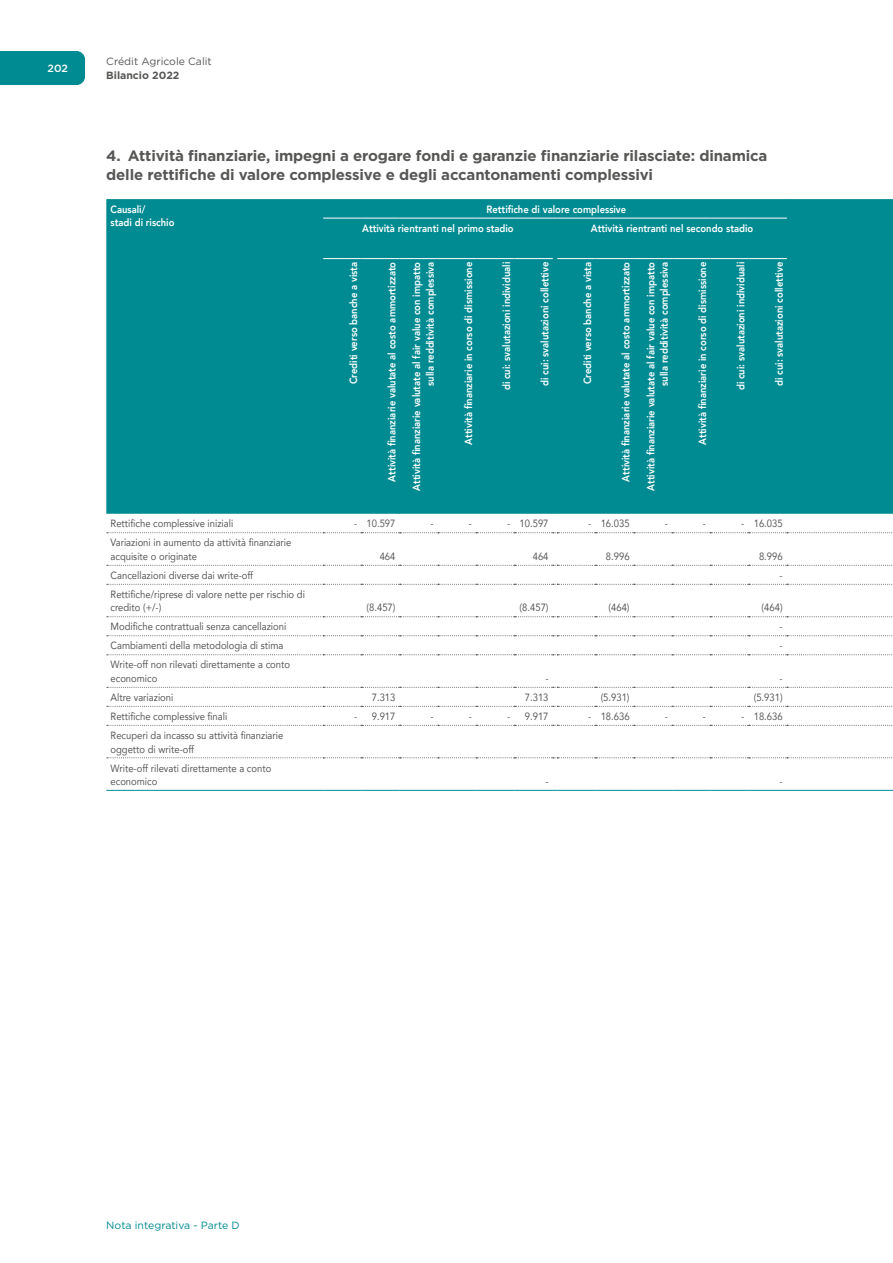
<style>
.page{position:relative;width:893px;height:1263px;background:#fff}
.page>*{position:absolute;margin:0;border:0;box-sizing:border-box;transform-origin:0 0}
._07_TITOLO_1_1_1{font:700 15px/19.5px "Gotham";letter-spacing:-.01em;color:#575756}
._01_TESTINA_TABELLA{font:800 10.5px/13.5px "Avenir";color:#fff;text-align:right;scale:.9 1}
._03_TESTO_TABELLA{font:10.5px/13.5px "Avenir";color:#575756;scale:.9 1}
.t1{font:10.5px "Gotham";color:#008b92}
.t2{font:10.5px "Gotham";color:#575756}
.t3{font:700 10.5px "Gotham";color:#575756}
.t4{font:500 10.5px "Gotham";color:#fff}
</style>
<div class="page">
<div style="left:0;top:51px;width:85px;height:34px;background:#008b92"></div>
<div style="left:106px;top:199px;width:787px;height:315px;background:#008b92"></div>
<svg style="left:107px;top:532px;width:786px;height:1px"></svg>
<svg style="left:107px;top:565px;width:786px;height:1px"></svg>
<svg style="left:107px;top:584px;width:786px;height:1px"></svg>
<svg style="left:107px;top:616px;width:786px;height:1px"></svg>
<svg style="left:107px;top:635px;width:786px;height:1px"></svg>
<svg style="left:107px;top:654px;width:786px;height:1px"></svg>
<svg style="left:107px;top:687px;width:786px;height:1px"></svg>
<svg style="left:107px;top:706px;width:786px;height:1px"></svg>
<svg style="left:107px;top:725px;width:786px;height:1px"></svg>
<svg style="left:107px;top:757px;width:786px;height:1px"></svg>
<hr style="left:323px;top:258px;width:38px;height:1px;background:#fff">
<hr style="left:361px;top:258px;width:39px;height:1px;background:#fff">
<hr style="left:400px;top:258px;width:38px;height:1px;background:#fff">
<hr style="left:438px;top:258px;width:38px;height:1px;background:#fff">
<hr style="left:476px;top:258px;width:38px;height:1px;background:#fff">
<hr style="left:514px;top:258px;width:39px;height:1px;background:#fff">
<hr style="left:557px;top:258px;width:39px;height:1px;background:#fff">
<hr style="left:596px;top:258px;width:38px;height:1px;background:#fff">
<hr style="left:634px;top:258px;width:38px;height:1px;background:#fff">
<hr style="left:672px;top:258px;width:38px;height:1px;background:#fff">
<hr style="left:710px;top:258px;width:39px;height:1px;background:#fff">
<hr style="left:749px;top:258px;width:38px;height:1px;background:#fff">
<hr style="left:323px;top:218px;width:38px;height:1px;background:#fff">
<hr style="left:361px;top:218px;width:39px;height:1px;background:#fff">
<hr style="left:400px;top:218px;width:38px;height:1px;background:#fff">
<hr style="left:438px;top:218px;width:38px;height:1px;background:#fff">
<hr style="left:476px;top:218px;width:38px;height:1px;background:#fff">
<hr style="left:514px;top:218px;width:39px;height:1px;background:#fff">
<hr style="left:557px;top:218px;width:39px;height:1px;background:#fff">
<hr style="left:596px;top:218px;width:38px;height:1px;background:#fff">
<hr style="left:634px;top:218px;width:38px;height:1px;background:#fff">
<hr style="left:672px;top:218px;width:38px;height:1px;background:#fff">
<hr style="left:710px;top:218px;width:39px;height:1px;background:#fff">
<hr style="left:749px;top:218px;width:38px;height:1px;background:#fff">
<hr style="left:106px;top:790px;width:217px;height:1px;background:#008b92">
<hr style="left:323px;top:790px;width:38px;height:1px;background:#008b92">
<hr style="left:361px;top:790px;width:39px;height:1px;background:#008b92">
<hr style="left:400px;top:790px;width:38px;height:1px;background:#008b92">
<hr style="left:438px;top:790px;width:38px;height:1px;background:#008b92">
<hr style="left:476px;top:790px;width:38px;height:1px;background:#008b92">
<hr style="left:514px;top:790px;width:39px;height:1px;background:#008b92">
<hr style="left:557px;top:790px;width:39px;height:1px;background:#008b92">
<hr style="left:596px;top:790px;width:38px;height:1px;background:#008b92">
<hr style="left:634px;top:790px;width:38px;height:1px;background:#008b92">
<hr style="left:672px;top:790px;width:38px;height:1px;background:#008b92">
<hr style="left:710px;top:790px;width:39px;height:1px;background:#008b92">
<hr style="left:749px;top:790px;width:38px;height:1px;background:#008b92">
<hr style="left:787px;top:790px;width:106px;height:1px;background:#008b92">
<p class="t4" style="left:48px;top:62px;width:22px">202</p>
<p class="t2" style="left:106px;top:55px;width:107px">Crédit Agricole Calit</p>
<p class="t3" style="left:106px;top:68px;width:75px">Bilancio 2022</p>
<p class="_07_TITOLO_1_1_1" style="left:106px;top:146px;width:663px">4. Attività finanziarie, impegni a erogare fondi e garanzie finanziarie rilasciate: dinamica delle rettifiche di valore complessive e degli accantonamenti complessivi</p>
<p class="_01_TESTINA_TABELLA" style="left:111px;top:202px;width:73px;text-align:left">Causali/<br>stadi di rischio</p>
<p class="_01_TESTINA_TABELLA" style="left:487px;top:202px;width:157px">Rettifiche di valore complessive</p>
<p class="_01_TESTINA_TABELLA" style="left:362px;top:221px;width:170px">Attività rientranti nel primo stadio</p>
<p class="_01_TESTINA_TABELLA" style="left:591px;top:221px;width:182px">Attività rientranti nel secondo stadio</p>
<p class="_01_TESTINA_TABELLA" style="left:347px;top:384px;width:137px;rotate:-90deg">Crediti verso banche a vista</p>
<p class="_01_TESTINA_TABELLA" style="left:385px;top:482px;width:246px;rotate:-90deg">Attività finanziarie valutate al costo ammortizzato</p>
<p class="_01_TESTINA_TABELLA" style="left:410px;top:491px;width:256px;rotate:-90deg">Attività finanziarie valutate al fair value con impatto sulla redditività complessiva</p>
<p class="_01_TESTINA_TABELLA" style="left:462px;top:445px;width:205px;rotate:-90deg">Attività finanziarie in corso di dismissione</p>
<p class="_01_TESTINA_TABELLA" style="left:500px;top:390px;width:144px;rotate:-90deg">di cui: svalutazioni individuali</p>
<p class="_01_TESTINA_TABELLA" style="left:538px;top:386px;width:140px;rotate:-90deg">di cui: svalutazioni collettive</p>
<p class="_01_TESTINA_TABELLA" style="left:581px;top:384px;width:137px;rotate:-90deg">Crediti verso banche a vista</p>
<p class="_01_TESTINA_TABELLA" style="left:619px;top:482px;width:246px;rotate:-90deg">Attività finanziarie valutate al costo ammortizzato</p>
<p class="_01_TESTINA_TABELLA" style="left:644px;top:491px;width:256px;rotate:-90deg">Attività finanziarie valutate al fair value con impatto sulla redditività complessiva</p>
<p class="_01_TESTINA_TABELLA" style="left:696px;top:445px;width:205px;rotate:-90deg">Attività finanziarie in corso di dismissione</p>
<p class="_01_TESTINA_TABELLA" style="left:734px;top:390px;width:144px;rotate:-90deg">di cui: svalutazioni individuali</p>
<p class="_01_TESTINA_TABELLA" style="left:772px;top:386px;width:140px;rotate:-90deg">di cui: svalutazioni collettive</p>
<p class="_03_TESTO_TABELLA" style="left:111px;top:517px;width:138px">Rettifiche complessive iniziali</p>
<p class="_03_TESTO_TABELLA" style="left:354px;top:517px;width:5px">-</p>
<p class="_03_TESTO_TABELLA" style="left:367px;top:517px;width:34px">10.597</p>
<p class="_03_TESTO_TABELLA" style="left:431px;top:517px;width:5px">-</p>
<p class="_03_TESTO_TABELLA" style="left:469px;top:517px;width:5px">-</p>
<p class="_03_TESTO_TABELLA" style="left:507px;top:517px;width:5px">-</p>
<p class="_03_TESTO_TABELLA" style="left:520px;top:517px;width:34px">10.597</p>
<p class="_03_TESTO_TABELLA" style="left:588px;top:517px;width:5px">-</p>
<p class="_03_TESTO_TABELLA" style="left:601px;top:517px;width:34px">16.035</p>
<p class="_03_TESTO_TABELLA" style="left:665px;top:517px;width:5px">-</p>
<p class="_03_TESTO_TABELLA" style="left:703px;top:517px;width:5px">-</p>
<p class="_03_TESTO_TABELLA" style="left:741px;top:517px;width:5px">-</p>
<p class="_03_TESTO_TABELLA" style="left:754px;top:517px;width:34px">16.035</p>
<p class="_03_TESTO_TABELLA" style="left:111px;top:536px;width:202px">Variazioni in aumento da attività finanziarie acquisite o originate</p>
<p class="_03_TESTO_TABELLA" style="left:380px;top:549px;width:19px">464</p>
<p class="_03_TESTO_TABELLA" style="left:533px;top:549px;width:19px">464</p>
<p class="_03_TESTO_TABELLA" style="left:606px;top:549px;width:28px">8.996</p>
<p class="_03_TESTO_TABELLA" style="left:759px;top:549px;width:28px">8.996</p>
<p class="_03_TESTO_TABELLA" style="left:111px;top:568px;width:160px">Cancellazioni diverse dai write-off</p>
<p class="_03_TESTO_TABELLA" style="left:779px;top:568px;width:5px">-</p>
<p class="_03_TESTO_TABELLA" style="left:111px;top:587px;width:217px">Rettifiche/riprese di valore nette per rischio di credito (+/-)</p>
<p class="_03_TESTO_TABELLA" style="left:367px;top:601px;width:34px">(8.457)</p>
<p class="_03_TESTO_TABELLA" style="left:520px;top:601px;width:34px">(8.457)</p>
<p class="_03_TESTO_TABELLA" style="left:609px;top:601px;width:25px">(464)</p>
<p class="_03_TESTO_TABELLA" style="left:762px;top:601px;width:25px">(464)</p>
<p class="_03_TESTO_TABELLA" style="left:111px;top:620px;width:197px">Modifiche contrattuali senza cancellazioni</p>
<p class="_03_TESTO_TABELLA" style="left:779px;top:620px;width:5px">-</p>
<p class="_03_TESTO_TABELLA" style="left:111px;top:639px;width:194px">Cambiamenti della metodologia di stima</p>
<p class="_03_TESTO_TABELLA" style="left:779px;top:639px;width:5px">-</p>
<p class="_03_TESTO_TABELLA" style="left:111px;top:658px;width:201px">Write-off non rilevati direttamente a conto economico</p>
<p class="_03_TESTO_TABELLA" style="left:545px;top:671px;width:5px">-</p>
<p class="_03_TESTO_TABELLA" style="left:779px;top:671px;width:5px">-</p>
<p class="_03_TESTO_TABELLA" style="left:111px;top:690px;width:71px">Altre variazioni</p>
<p class="_03_TESTO_TABELLA" style="left:372px;top:690px;width:28px">7.313</p>
<p class="_03_TESTO_TABELLA" style="left:525px;top:690px;width:28px">7.313</p>
<p class="_03_TESTO_TABELLA" style="left:601px;top:690px;width:34px">(5.931)</p>
<p class="_03_TESTO_TABELLA" style="left:754px;top:690px;width:34px">(5.931)</p>
<p class="_03_TESTO_TABELLA" style="left:111px;top:709px;width:131px">Rettifiche complessive finali</p>
<p class="_03_TESTO_TABELLA" style="left:354px;top:709px;width:5px">-</p>
<p class="_03_TESTO_TABELLA" style="left:372px;top:709px;width:28px">9.917</p>
<p class="_03_TESTO_TABELLA" style="left:431px;top:709px;width:5px">-</p>
<p class="_03_TESTO_TABELLA" style="left:469px;top:709px;width:5px">-</p>
<p class="_03_TESTO_TABELLA" style="left:507px;top:709px;width:5px">-</p>
<p class="_03_TESTO_TABELLA" style="left:525px;top:709px;width:28px">9.917</p>
<p class="_03_TESTO_TABELLA" style="left:588px;top:709px;width:5px">-</p>
<p class="_03_TESTO_TABELLA" style="left:601px;top:709px;width:34px">18.636</p>
<p class="_03_TESTO_TABELLA" style="left:665px;top:709px;width:5px">-</p>
<p class="_03_TESTO_TABELLA" style="left:703px;top:709px;width:5px">-</p>
<p class="_03_TESTO_TABELLA" style="left:741px;top:709px;width:5px">-</p>
<p class="_03_TESTO_TABELLA" style="left:754px;top:709px;width:34px">18.636</p>
<p class="_03_TESTO_TABELLA" style="left:111px;top:728px;width:194px">Recuperi da incasso su attività finanziarie oggetto di write-off</p>
<p class="_03_TESTO_TABELLA" style="left:111px;top:761px;width:180px">Write-off rilevati direttamente a conto economico</p>
<p class="_03_TESTO_TABELLA" style="left:545px;top:774px;width:5px">-</p>
<p class="_03_TESTO_TABELLA" style="left:779px;top:774px;width:5px">-</p>
<p class="t1" style="left:106px;top:1218px;width:135px">Nota integrativa - Parte D</p>
</div>
